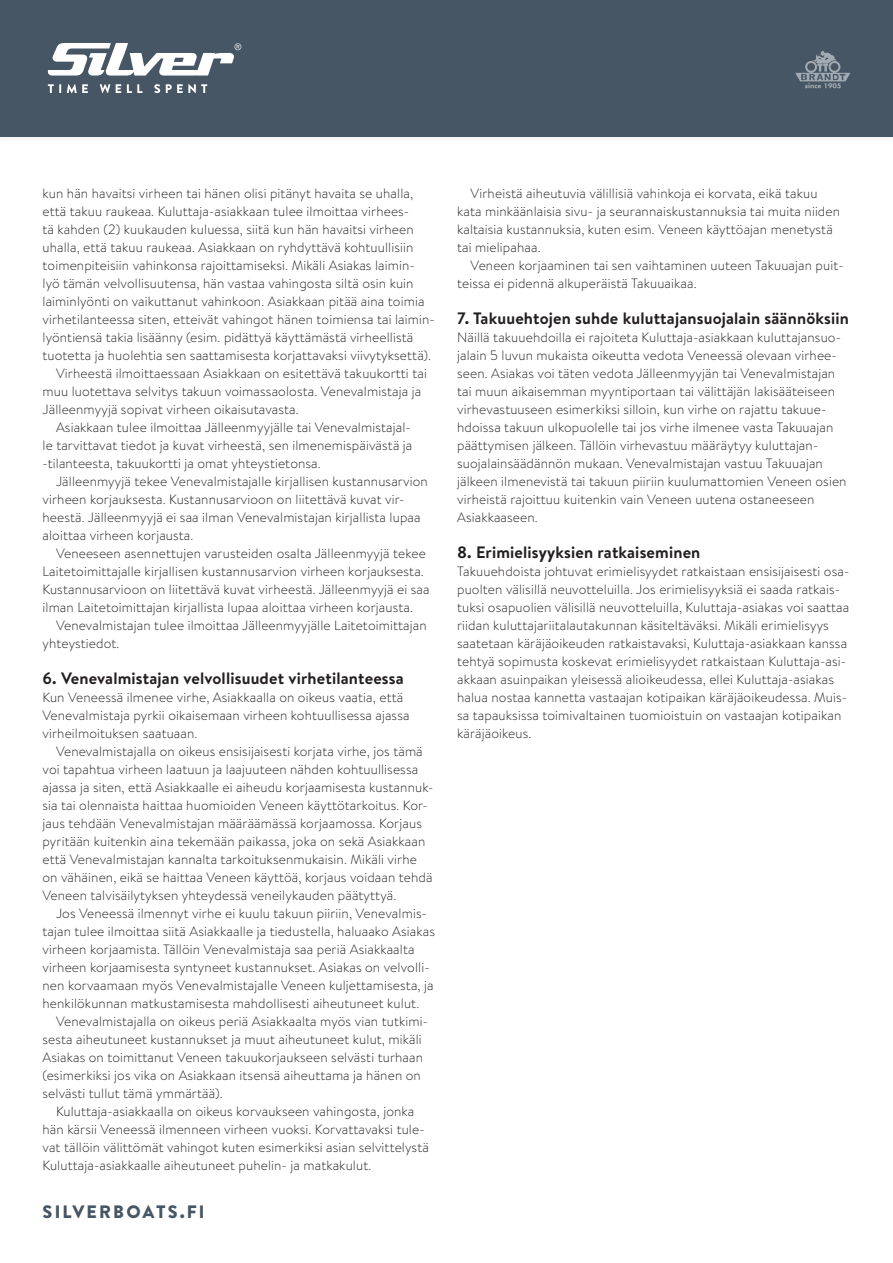
<style>
.page{position:relative;width:893px;height:1263px;background:#fff}
.page>*{position:absolute;margin:0;border:0;box-sizing:border-box;transform-origin:0 0}
.t1{font:900 18px "Brandon Text";letter-spacing:.12em;color:#465664}
.t2{font:700 16.5px "Brandon Text";letter-spacing:.01em;color:#231f20}
.t3{font:300 13.5px/18px "Brandon Text";letter-spacing:.01em;color:#231f20}
</style>
<div class="page">
<div style="left:0;top:0;width:893px;height:143px;background:#eeeeef;opacity:.7"></div>
<div style="left:0;top:0;width:893px;height:136px;background:#465664"></div>
<svg style="left:795px;top:51px;width:55px;height:37px"></svg>
<svg style="left:48px;top:43px;width:193px;height:33px"></svg>
<svg style="left:48px;top:84px;width:159px;height:9px"></svg>
<p class="t3" style="left:43px;top:184px;width:372px">kun hän havaitsi virheen tai hänen olisi pitänyt havaita se uhalla,</p>
<p class="t3" style="left:43px;top:202px;width:368px">että takuu raukeaa. Kuluttaja-asiakkaan tulee ilmoittaa virhees-</p>
<p class="t3" style="left:43px;top:220px;width:373px">tä kahden (2) kuukauden kuluessa, siitä kun hän havaitsi virheen</p>
<p class="t3" style="left:43px;top:238px;width:372px">uhalla, että takuu raukeaa. Asiakkaan on ryhdyttävä kohtuullisiin</p>
<p class="t3" style="left:43px;top:256px;width:374px">toimenpiteisiin vahinkonsa rajoittamiseksi. Mikäli Asiakas laimin-</p>
<p class="t3" style="left:43px;top:274px;width:373px">lyö tämän velvollisuutensa, hän vastaa vahingosta siltä osin kuin</p>
<p class="t3" style="left:43px;top:292px;width:383px">laiminlyönti on vaikuttanut vahinkoon. Asiakkaan pitää aina toimia</p>
<p class="t3" style="left:43px;top:310px;width:394px">virhetilanteessa siten, etteivät vahingot hänen toimiensa tai laimin-</p>
<p class="t3" style="left:43px;top:328px;width:372px">lyöntiensä takia lisäänny (esim. pidättyä käyttämästä virheellistä</p>
<p class="t3" style="left:43px;top:346px;width:390px">tuotetta ja huolehtia sen saattamisesta korjattavaksi viivytyksettä).</p>
<p class="t3" style="left:56px;top:364px;width:372px">Virheestä ilmoittaessaan Asiakkaan on esitettävä takuukortti tai</p>
<p class="t3" style="left:43px;top:382px;width:380px">muu luotettava selvitys takuun voimassaolosta. Venevalmistaja ja</p>
<p class="t3" style="left:43px;top:400px;width:258px">Jälleenmyyjä sopivat virheen oikaisutavasta.</p>
<p class="t3" style="left:56px;top:418px;width:356px">Asiakkaan tulee ilmoittaa Jälleenmyyjälle tai Venevalmistajal-</p>
<p class="t3" style="left:43px;top:436px;width:371px">le tarvittavat tiedot ja kuvat virheestä, sen ilmenemispäivästä ja</p>
<p class="t3" style="left:43px;top:454px;width:280px">-tilanteesta, takuukortti ja omat yhteystietonsa.</p>
<p class="t3" style="left:56px;top:472px;width:373px">Jälleenmyyjä tekee Venevalmistajalle kirjallisen kustannusarvion</p>
<p class="t3" style="left:43px;top:490px;width:363px">virheen korjauksesta. Kustannusarvioon on liitettävä kuvat vir-</p>
<p class="t3" style="left:43px;top:508px;width:380px">heestä. Jälleenmyyjä ei saa ilman Venevalmistajan kirjallista lupaa</p>
<p class="t3" style="left:43px;top:526px;width:152px">aloittaa virheen korjausta.</p>
<p class="t3" style="left:56px;top:544px;width:371px">Veneeseen asennettujen varusteiden osalta Jälleenmyyjä tekee</p>
<p class="t3" style="left:43px;top:562px;width:383px">Laitetoimittajalle kirjallisen kustannusarvion virheen korjauksesta.</p>
<p class="t3" style="left:43px;top:580px;width:389px">Kustannusarvioon on liitettävä kuvat virheestä. Jälleenmyyjä ei saa</p>
<p class="t3" style="left:43px;top:598px;width:372px">ilman Laitetoimittajan kirjallista lupaa aloittaa virheen korjausta.</p>
<p class="t3" style="left:56px;top:616px;width:372px">Venevalmistajan tulee ilmoittaa Jälleenmyyjälle Laitetoimittajan</p>
<p class="t3" style="left:43px;top:634px;width:78px">yhteystiedot.</p>
<p class="t2" style="left:43px;top:667px;width:363px">6. Venevalmistajan velvollisuudet virhetilanteessa</p>
<p class="t3" style="left:43px;top:688px;width:368px">Kun Veneessä ilmenee virhe, Asiakkaalla on oikeus vaatia, että<br>Venevalmistaja pyrkii oikaisemaan virheen kohtuullisessa ajassa virheilmoituksen saatuaan.</p>
<p class="t3" style="left:43px;top:742px;width:392px;text-indent:13px">Venevalmistajalla on oikeus ensisijaisesti korjata virhe, jos tämä voi tapahtua virheen laatuun ja laajuuteen nähden kohtuullisessa ajassa ja siten, että Asiakkaalle ei aiheudu korjaamisesta kustannuk&shy;sia tai olennaista haittaa huomioiden Veneen käyttötarkoitus. Kor&shy;jaus tehdään Venevalmistajan määräämässä korjaamossa. Korjaus pyritään kuitenkin aina tekemään paikassa, joka on sekä Asiakkaan että Venevalmistajan kannalta tarkoituksenmukaisin. Mikäli virhe on vähäinen, eikä se haittaa Veneen käyttöä, korjaus voidaan tehdä Veneen talvisäilytyksen yhteydessä veneilykauden päätyttyä.</p>
<p class="t3" style="left:43px;top:904px;width:394px;text-indent:13px">Jos Veneessä ilmennyt virhe ei kuulu takuun piiriin, Venevalmis&shy;tajan tulee ilmoittaa siitä Asiakkaalle ja tiedustella, haluaako Asiakas virheen korjaamista. Tällöin Venevalmistaja saa periä Asiakkaalta virheen korjaamisesta syntyneet kustannukset. Asiakas on velvolli&shy;nen korvaamaan myös Venevalmistajalle Veneen kuljettamisesta, ja henkilökunnan matkustamisesta mahdollisesti aiheutuneet kulut.</p>
<p class="t3" style="left:43px;top:1012px;width:387px;text-indent:13px">Venevalmistajalla on oikeus periä Asiakkaalta myös vian tutkimi&shy;sesta aiheutuneet kustannukset ja muut aiheutuneet kulut, mikäli Asiakas on toimittanut Veneen takuukorjaukseen selvästi turhaan (esimerkiksi jos vika on Asiakkaan itsensä aiheuttama ja hänen on selvästi tullut tämä ymmärtää).</p>
<p class="t3" style="left:43px;top:1102px;width:388px;text-indent:13px">Kuluttaja-asiakkaalla on oikeus korvaukseen vahingosta, jonka hän kärsii Veneessä ilmenneen virheen vuoksi. Korvattavaksi tule&shy;vat tällöin välittömät vahingot kuten esimerkiksi asian selvittelystä Kuluttaja-asiakkaalle aiheutuneet puhelin- ja matkakulut.</p>
<h1 class="t1" style="left:43px;top:1199px;width:163px">SILVERBOATS.FI</h1>
<p class="t3" style="left:457px;top:184px;width:384px;text-indent:14px">Virheistä aiheutuvia välillisiä vahinkoja ei korvata, eikä takuu kata minkäänlaisia sivu- ja seurannaiskustannuksia tai muita niiden kaltaisia kustannuksia, kuten esim. Veneen käyttöajan menetystä tai mielipahaa.</p>
<p class="t3" style="left:457px;top:256px;width:388px;text-indent:14px">Veneen korjaaminen tai sen vaihtaminen uuteen Takuuajan puit&shy;teissa ei pidennä alkuperäistä Takuuaikaa.</p>
<p class="t2" style="left:457px;top:307px;width:393px">7. Takuuehtojen suhde kuluttajansuojalain säännöksiin</p>
<p class="t3" style="left:457px;top:328px;width:391px">Näillä takuuehdoilla ei rajoiteta Kuluttaja-asiakkaan kuluttajansuo&shy;jalain 5 luvun mukaista oikeutta vedota Veneessä olevaan virhee&shy;seen. Asiakas voi täten vedota Jälleenmyyjän tai Venevalmistajan tai muun aikaisemman myyntiportaan tai välittäjän lakisääteiseen virhevastuuseen esimerkiksi silloin, kun virhe on rajattu takuue&shy;hdoissa takuun ulkopuolelle tai jos virhe ilmenee vasta Takuuajan päättymisen jälkeen. Tällöin virhevastuu määräytyy kuluttajan&shy;suojalainsäädännön mukaan. Venevalmistajan vastuu Takuuajan jälkeen ilmenevistä tai takuun piiriin kuulumattomien Veneen osien virheistä rajoittuu kuitenkin vain Veneen uutena ostaneeseen Asiakkaaseen.</p>
<p class="t2" style="left:457px;top:541px;width:245px">8. Erimielisyyksien ratkaiseminen</p>
<p class="t3" style="left:457px;top:562px;width:394px">Takuuehdoista johtuvat erimielisyydet ratkaistaan ensisijaisesti osa&shy;puolten välisillä neuvotteluilla. Jos erimielisyyksiä ei saada ratkais&shy;tuksi osapuolien välisillä neuvotteluilla, Kuluttaja-asiakas voi saattaa riidan kuluttajariitalautakunnan käsiteltäväksi. Mikäli erimielisyys saatetaan käräjäoikeuden ratkaistavaksi, Kuluttaja-asiakkaan kanssa tehtyä sopimusta koskevat erimielisyydet ratkaistaan Kuluttaja-asi&shy;akkaan asuinpaikan yleisessä alioikeudessa, ellei Kuluttaja-asiakas halua nostaa kannetta vastaajan kotipaikan käräjäoikeudessa. Muis&shy;sa tapauksissa toimivaltainen tuomioistuin on vastaajan kotipaikan käräjäoikeus.</p>
</div>
